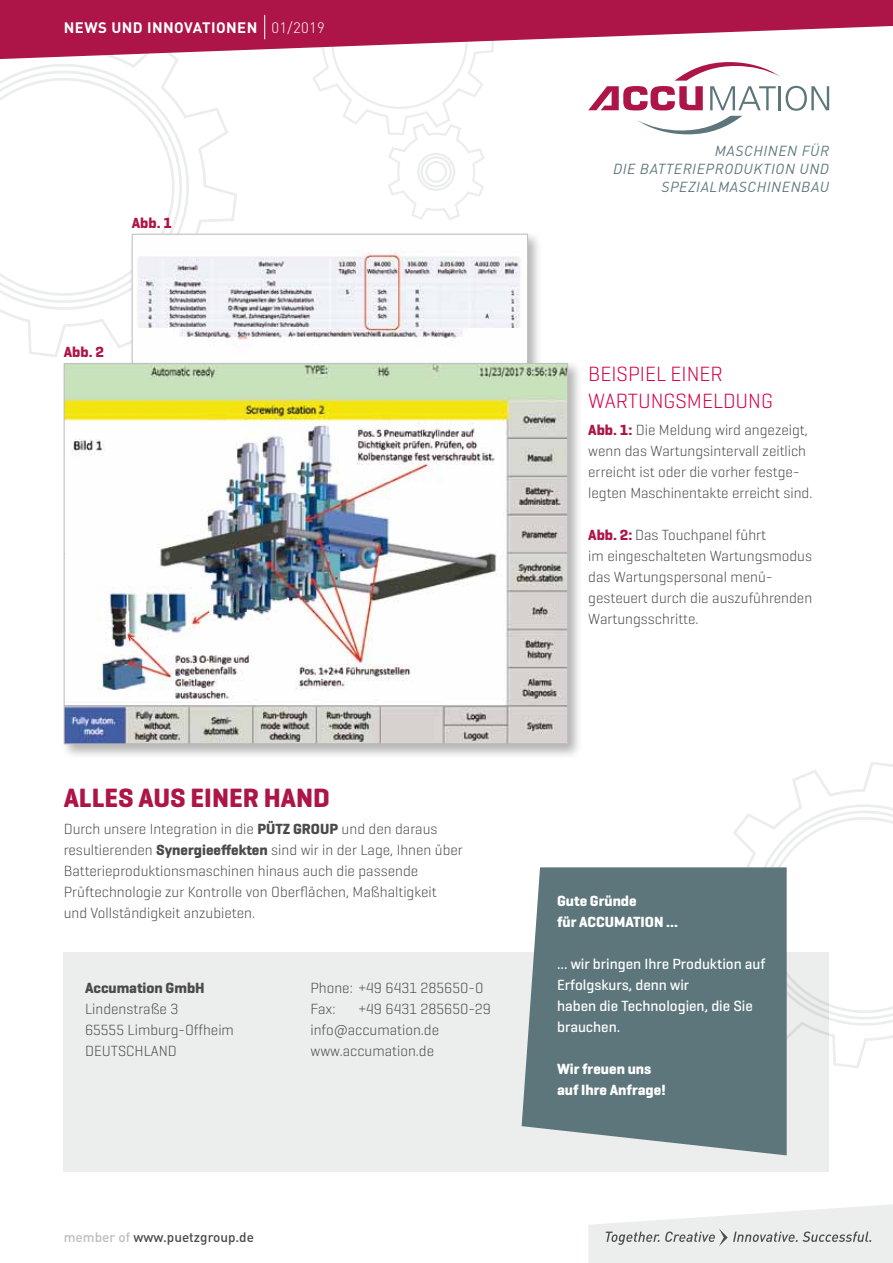
<style>
.page{position:relative;width:893px;height:1263px;background:#fff}
.page>*{position:absolute;margin:0;border:0;box-sizing:border-box;transform-origin:0 0}
.t1{font:700 27px "Geogrotesque";color:#ad1548}
.t2{font:300 21px "Geogrotesque";color:#d40046}
.t3{font:300 15px/21px "Geogrotesque";color:#4b4b4d}
.t4{font:500 15px/21px "Geogrotesque";color:#fff}
.t5{font:700 15px/21px "Geogrotesque";color:#fff}
.t6{font:700 15px "DIN Pro";letter-spacing:.03em;color:#fff}
.t7{font:700 15px "Geogrotesque";color:#4b4b4d}
.t8{font:700 15px "Geogrotesque";color:#ad1548}
.t9{font:italic 14.4px/18px "DIN Pro";letter-spacing:.04em;color:#5d767b;text-align:right}
.t10{font:500 13.5px "DIN Pro";color:#4b4b4d}
.s1{font-weight:300}
.s2{font-weight:700}
.s3{font-family:"DIN Pro"}
.s4{color:#bbbdbe}
.s5{font-weight:700;color:#ad1548}
</style>
<div class="page">
<div style="left:64px;top:952px;width:765px;height:219px;background:#eceded"></div>
<svg style="left:733px;top:762px;width:160px;height:306px"></svg>
<svg style="left:742px;top:798px;width:151px;height:237px"></svg>
<svg style="left:22px;top:108px;width:215px;height:249px"></svg>
<svg style="left:0;top:59px;width:200px;height:261px"></svg>
<svg style="left:313px;top:59px;width:171px;height:161px"></svg>
<svg style="left:0;top:0;width:893px;height:59px;fill:#ad1548"></svg>
<svg style="left:264px;top:15px;width:1px;height:24px"></svg>
<svg style="left:588px;top:62px;width:241px;height:72px"></svg>
<svg style="left:588px;top:1204px;width:305px;height:59px"></svg>
<svg style="left:522px;top:867px;width:265px;height:288px;fill:#5d767b"></svg>
<div style="left:129px;top:231px;width:414px;height:172px;background:#000;opacity:.3"></div>
<img style="left:134px;top:236px;width:392px;height:124px">
<div style="left:132px;top:234px;width:396px;height:154px;border:1px solid #bbbdbe"></div>
<div style="left:61px;top:360px;width:522px;height:399px;background:#000;opacity:.3"></div>
<img style="left:66px;top:365px;width:500px;height:377px">
<p class="t6" style="left:64px;top:17px;width:262px">NEWS UND INNOVATIONEN <span class="s1">01/2019</span></p>
<p class="t8" style="left:132px;top:214px;width:42px">Abb. 1</p>
<p class="t8" style="left:64px;top:343px;width:42px">Abb. 2</p>
<h1 class="t1" style="left:64px;top:781px;width:268px">Alles aus ein er Han d</h1>
<p class="t3" style="left:64px;top:818px;width:401px">Durch unsere Integration in die <span class="s2">Pütz Group</span> und den daraus resultierenden <span class="s2">Synergieeffekten</span> sind wir in der Lage, Ihnen über Batterieproduktionsmaschinen hinaus auch die passende Prüftechnologie zur Kontrolle von Oberflächen, Maßhaltigkeit und Vollständigkeit anzubieten.</p>
<p class="t7" style="left:85px;top:979px;width:121px">Accumation GmbH</p>
<p class="t3" style="left:85px;top:998px;width:150px">Lindenstraße 3<br>65555 Limburg-Offheim<br>DEUTSCHLAND</p>
<p class="t3" style="left:310px;top:977px;width:174px">Phone: +49 6431 285650-0<br>Fax:</p>
<p class="t3" style="left:310px;top:998px;width:182px;text-indent:48px">+49 6431 285650-29 info<span class="s3">@</span>accumation.de www.accumation.de</p>
<p class="t10" style="left:64px;top:1228px;width:192px"><span class="s4">member of</span> www.puetzgroup.de</p>
<p class="t9" style="left:613px;top:142px;width:218px">MASCHINEN FÜR<br>DIE BATTERIEPRODUKTION UND<br>SPEZIALMASCHINENBAU</p>
<h2 class="t2" style="left:588px;top:361px;width:23px">Beispiel</h2>
<h2 class="t2" style="left:671px;top:361px;width:11px">einer</h2>
<h2 class="t2" style="left:588px;top:388px;width:14px">wartun</h2>
<h2 class="t2" style="left:663px;top:388px;width:25px">gsmeldun</h2>
<h2 class="t2" style="left:761px;top:388px;width:13px">g</h2>
<p class="t3" style="left:588px;top:419px;width:226px"><span class="s5">Abb. 1:</span> Die Meldung wird angezeigt, wenn das Wartungsintervall zeitlich erreicht ist oder die vorher festge&shy;legten Maschinentakte erreicht sind.</p>
<p class="t3" style="left:588px;top:524px;width:225px"><span class="s5">Abb. 2:</span> Das Touchpanel führt<br>im eingeschalteten Wartungsmodus das Wartungspersonal menü&shy;gesteuert durch die auszuführenden<br>Wartungsschritte.</p>
<p class="t5" style="left:557px;top:891px;width:122px">Gute Gründe<br>für Accumation ...</p>
<p class="t4" style="left:557px;top:953px;width:210px">... wir bringen Ihre Produktion auf<br>Erfolgskurs, denn wir<br>haben die Technologien, die Sie brauchen.</p>
<p class="t5" style="left:557px;top:1059px;width:110px">Wir freuen uns auf Ihre Anfrage!</p>
</div>
